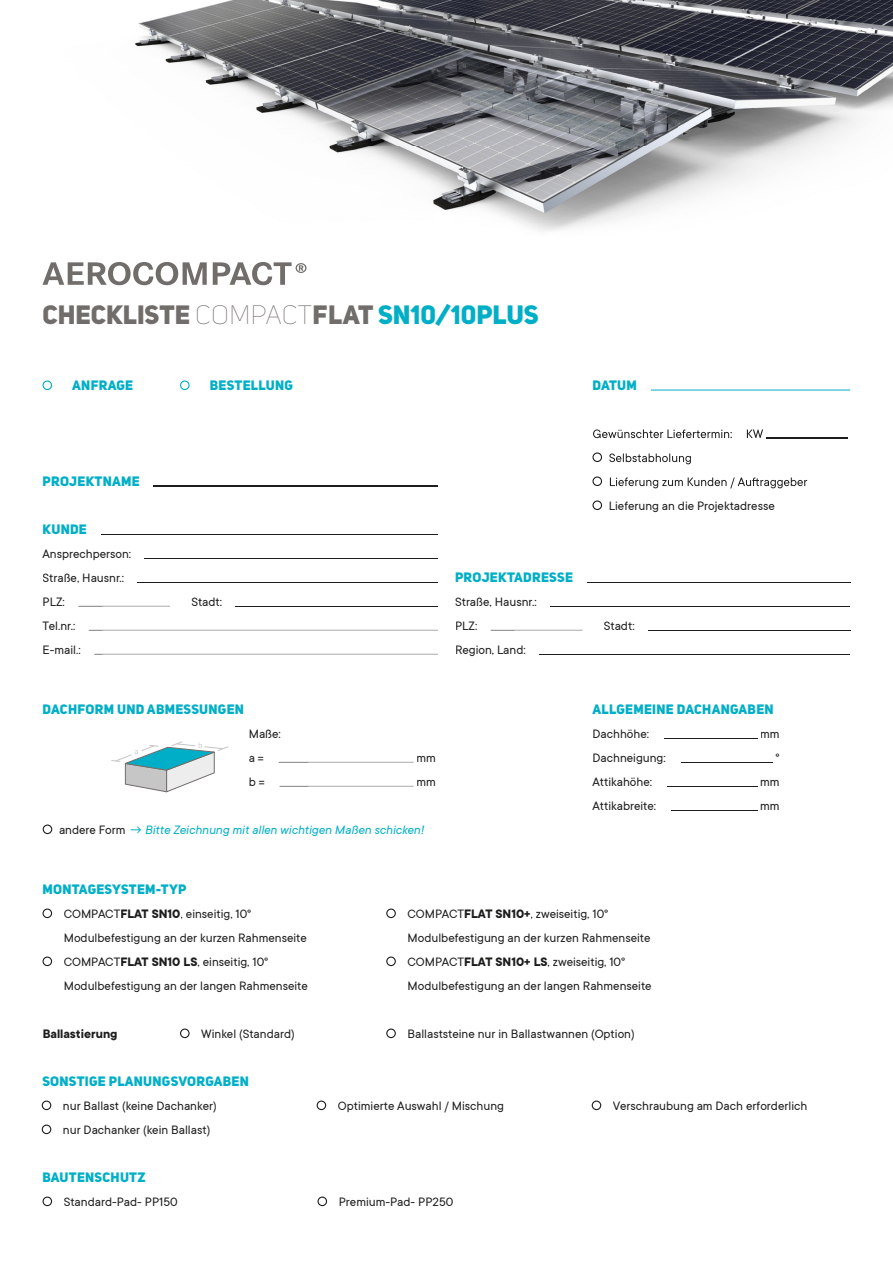
<style>
.page{position:relative;width:893px;height:1263px;background:#fff}
.page>*{position:absolute;margin:0;border:0;box-sizing:border-box;transform-origin:0 0}
.t1{font:26.25px "Uni Sans Heavy CAPS";color:#716d6b}
.t2{font:13.5px/24px "TT Commons";color:#1d1d1b}
.t3{font:13.5px "Uni Sans Heavy CAPS";letter-spacing:.02em;color:#00afc7}
.t4{font:italic 13.5px "TT Commons";color:#00afc7}
.t5{font:700 13.5px "TT Commons";color:#1d1d1b}
.s1{font-family:"Uni Sans Thin CAPS"}
.s2{color:#00afc7}
.s3{font-style:normal;color:#1d1d1b}
.s4{font-weight:700}
</style>
<div class="page">
<img style="left:42px;top:0;width:851px;height:487px">
<img style="left:154px;top:486px;width:284px;height:1px">
<hr style="left:101px;top:534px;width:337px;height:1px;background:#1d1d1b">
<hr style="left:145px;top:558px;width:293px;height:1px;background:#1d1d1b">
<hr style="left:138px;top:582px;width:300px;height:1px;background:#1d1d1b">
<hr style="left:78px;top:606px;width:92px;height:1px;background:#1d1d1b">
<hr style="left:236px;top:606px;width:202px;height:1px;background:#1d1d1b">
<hr style="left:89px;top:630px;width:349px;height:1px;background:#1d1d1b">
<hr style="left:94px;top:654px;width:344px;height:1px;background:#1d1d1b">
<img style="left:766px;top:438px;width:82px;height:1px">
<img style="left:593px;top:429px;width:170px;height:9px">
<svg style="left:592px;top:452px;width:10px;height:10px"></svg>
<img style="left:609px;top:453px;width:82px;height:11px">
<svg style="left:592px;top:476px;width:10px;height:10px"></svg>
<img style="left:610px;top:477px;width:197px;height:11px">
<svg style="left:592px;top:500px;width:10px;height:10px"></svg>
<div style="left:43px;top:380px;width:9px;height:10px;border:1px solid #00afc7;border-radius:50%"></div>
<div style="left:180px;top:380px;width:10px;height:10px;border:1px solid #00afc7;border-radius:50%"></div>
<hr style="left:651px;top:390px;width:199px;height:1px;background:#00afc7">
<hr style="left:279px;top:762px;width:134px;height:1px;background:#1d1d1b">
<hr style="left:280px;top:786px;width:133px;height:1px;background:#1d1d1b">
<hr style="left:664px;top:738px;width:93px;height:1px;background:#1d1d1b">
<hr style="left:681px;top:762px;width:91px;height:1px;background:#1d1d1b">
<hr style="left:667px;top:786px;width:90px;height:1px;background:#1d1d1b">
<hr style="left:671px;top:810px;width:86px;height:1px;background:#1d1d1b">
<svg style="left:111px;top:741px;width:117px;height:51px"></svg>
<svg style="left:43px;top:908px;width:9px;height:10px"></svg>
<svg style="left:43px;top:956px;width:9px;height:10px"></svg>
<svg style="left:386px;top:908px;width:10px;height:10px"></svg>
<svg style="left:386px;top:956px;width:10px;height:10px"></svg>
<svg style="left:43px;top:824px;width:9px;height:10px"></svg>
<svg style="left:180px;top:1028px;width:10px;height:10px"></svg>
<svg style="left:386px;top:1028px;width:10px;height:10px"></svg>
<hr style="left:587px;top:582px;width:263px;height:1px;background:#1d1d1b">
<hr style="left:550px;top:606px;width:300px;height:1px;background:#1d1d1b">
<hr style="left:491px;top:630px;width:92px;height:1px;background:#1d1d1b">
<hr style="left:648px;top:630px;width:202px;height:1px;background:#1d1d1b">
<hr style="left:539px;top:654px;width:311px;height:1px;background:#1d1d1b">
<svg style="left:42px;top:1100px;width:9px;height:10px"></svg>
<svg style="left:42px;top:1124px;width:9px;height:10px"></svg>
<svg style="left:43px;top:1196px;width:9px;height:10px"></svg>
<svg style="left:317px;top:1196px;width:10px;height:10px"></svg>
<svg style="left:317px;top:1100px;width:9px;height:10px"></svg>
<svg style="left:592px;top:1100px;width:9px;height:10px"></svg>
<svg style="left:43px;top:262px;width:164px;height:23px"></svg>
<svg style="left:213px;top:262px;width:94px;height:23px"></svg>
<h1 class="t1" style="left:43px;top:298px;width:498px">CHECKLISTE <span class="s1">COMPACT</span>FLAT <span class="s2">SN10⁄10PLUS</span></h1>
<p class="t3" style="left:72px;top:377px;width:62px">ANFRAGE</p>
<p class="t3" style="left:210px;top:377px;width:85px">BESTELLUNG</p>
<p class="t3" style="left:592px;top:377px;width:46px">DATUM</p>
<p class="t3" style="left:43px;top:473px;width:99px">PROJEKTNAME</p>
<p class="t3" style="left:43px;top:521px;width:46px">KUNDE</p>
<p class="t2" style="left:43px;top:542px;width:90px">Ansprechperson:<br>Straße, Hausnr.:<br>PLZ:</p>
<p class="t2" style="left:43px;top:614px;width:40px">Tel.nr.:<br>E-mail.:</p>
<p class="t2" style="left:191px;top:590px;width:32px">Stadt:</p>
<p class="t3" style="left:43px;top:701px;width:203px">DACHFORM UND ABMESSUNGEN</p>
<p class="t2" style="left:249px;top:722px;width:34px">Maße: a =</p>
<p class="t2" style="left:416px;top:746px;width:21px">mm</p>
<p class="t2" style="left:249px;top:770px;width:17px">b =</p>
<p class="t2" style="left:416px;top:770px;width:21px">mm</p>
<p class="t4" style="left:59px;top:822px;width:366px"><span class="s3">andere Form</span> → Bitte Zeichnung mit allen wichtigen Maßen schicken!</p>
<p class="t2" style="left:609px;top:494px;width:167px">Lieferung an die Projektadresse</p>
<p class="t3" style="left:455px;top:569px;width:120px">PROJEKTADRESSE</p>
<p class="t2" style="left:455px;top:590px;width:83px">Straße, Hausnr.:<br>PLZ:</p>
<p class="t2" style="left:455px;top:638px;width:72px">Region, Land:</p>
<p class="t2" style="left:604px;top:614px;width:32px">Stadt:</p>
<p class="t3" style="left:592px;top:701px;width:183px">ALLGEMEINE DACHANGABEN</p>
<p class="t2" style="left:592px;top:722px;width:58px">Dachhöhe:</p>
<p class="t2" style="left:760px;top:722px;width:21px">mm</p>
<p class="t2" style="left:592px;top:746px;width:75px">Dachneigung:</p>
<p class="t2" style="left:775px;top:746px;width:6px">°</p>
<p class="t2" style="left:592px;top:770px;width:61px">Attikahöhe:</p>
<p class="t2" style="left:760px;top:770px;width:21px">mm</p>
<p class="t2" style="left:592px;top:794px;width:65px">Attikabreite:</p>
<p class="t2" style="left:760px;top:794px;width:21px">mm</p>
<p class="t3" style="left:43px;top:881px;width:145px">MONTAGESYSTEM-TYP</p>
<p class="t2" style="left:64px;top:902px;width:246px">COMPACT<span class="s4">FLAT SN10</span>, einseitig, 10° Modulbefestigung an der kurzen Rahmenseite COMPACT<span class="s4">FLAT SN10 LS</span>, einseitig, 10° Modulbefestigung an der langen Rahmenseite</p>
<p class="t2" style="left:407px;top:902px;width:246px">COMPACT<span class="s4">FLAT SN10+</span>, zweiseitig, 10° Modulbefestigung an der kurzen Rahmenseite COMPACT<span class="s4">FLAT SN10+ LS</span>, zweiseitig, 10° Modulbefestigung an der langen Rahmenseite</p>
<p class="t5" style="left:43px;top:1026px;width:76px">Ballastierung</p>
<p class="t2" style="left:201px;top:1022px;width:95px">Winkel (Standard)</p>
<p class="t2" style="left:407px;top:1022px;width:229px">Ballaststeine nur in Ballastwannen (Option)</p>
<p class="t3" style="left:42px;top:1073px;width:208px">SONSTIGE PLANUNGSVORGABEN</p>
<p class="t2" style="left:63px;top:1094px;width:155px">nur Ballast (keine Dachanker) nur Dachanker (kein Ballast)</p>
<p class="t3" style="left:42px;top:1169px;width:105px">BAUTENSCHUTZ</p>
<p class="t2" style="left:338px;top:1094px;width:168px">Optimierte Auswahl / Mischung</p>
<p class="t2" style="left:64px;top:1190px;width:115px">Standard-Pad- PP150</p>
<p class="t2" style="left:339px;top:1190px;width:116px">Premium-Pad- PP250</p>
<p class="t2" style="left:613px;top:1094px;width:196px">Verschraubung am Dach erforderlich</p>
</div>
